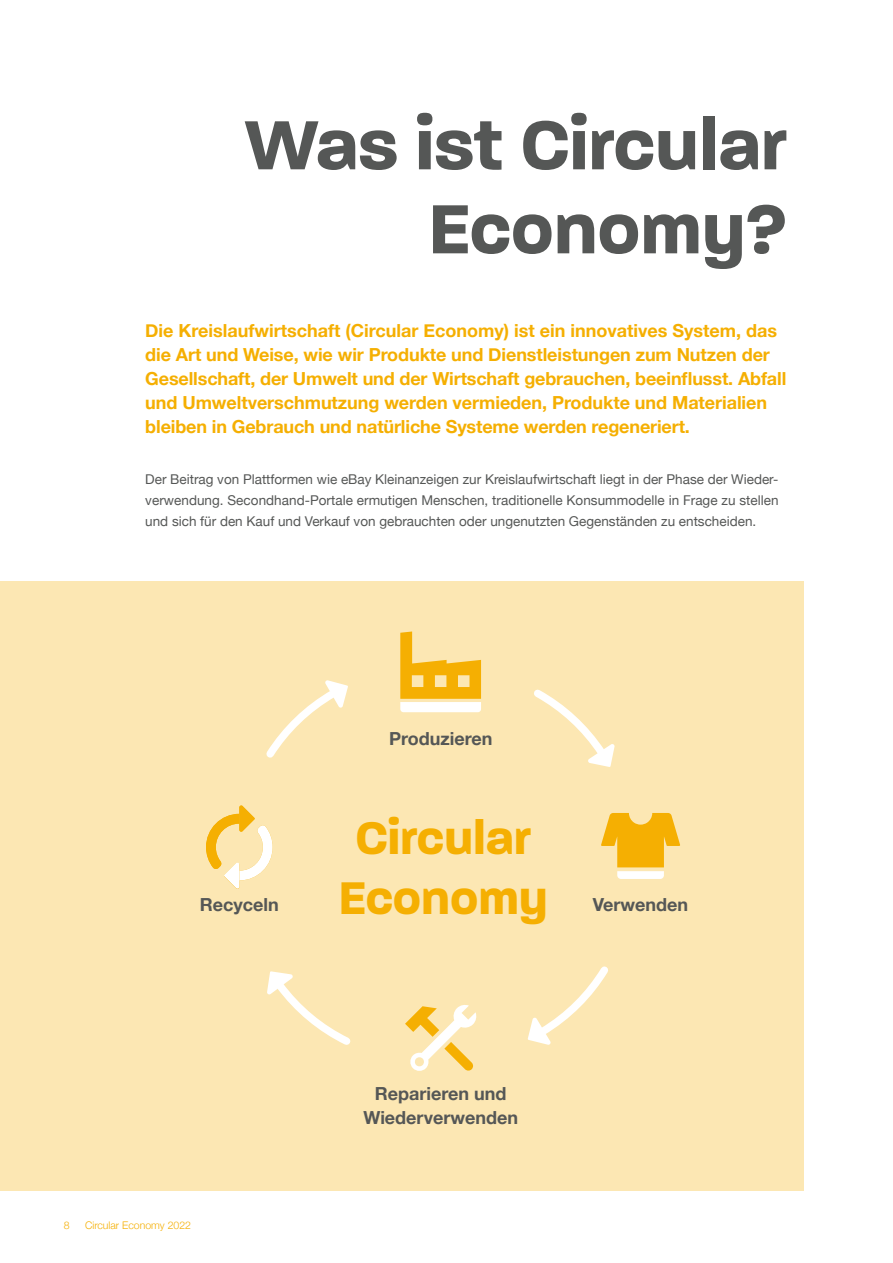
<style>
.page{position:relative;width:893px;height:1263px;background:#fff}
.page>*{position:absolute;margin:0;border:0;box-sizing:border-box;transform-origin:0 0}
.t1{font:700 75px/84px "Paralucent";color:#555756;text-align:right}
.t2{font:700 49.5px/60.6px "Paralucent";color:#f5af02;text-align:center}
.t3{font:700 18px/24px "Helvetica Neue";letter-spacing:-.005em;color:#f5af02}
.t4{font:700 18px/24px "Helvetica Neue";color:#555756;text-align:center}
.t5{font:13.5px/21px "Helvetica Neue";color:#555756;text-align:justify}
.t6{font:300 10.5px "Helvetica Neue";color:#f5af02}
</style>
<div class="page">
<div style="left:0;top:581px;width:804px;height:610px;background:#fce7b3"></div>
<svg style="left:400px;top:631px;width:81px;height:81px"></svg>
<svg style="left:534px;top:689px;width:81px;height:78px"></svg>
<svg style="left:528px;top:966px;width:80px;height:79px"></svg>
<svg style="left:267px;top:971px;width:84px;height:74px"></svg>
<svg style="left:266px;top:680px;width:82px;height:78px"></svg>
<svg style="left:206px;top:805px;width:67px;height:84px"></svg>
<svg style="left:601px;top:813px;width:79px;height:66px"></svg>
<svg style="left:405px;top:1005px;width:72px;height:66px"></svg>
<h1 class="t1" style="left:245px;top:103px;width:544px">Was ist Circular<br>Economy?</h1>
<p class="t3" style="left:145px;top:319px;width:642px">Die Kreislaufwirtschaft (Circular Economy) ist ein innovatives System, das die Art und Weise, wie wir Produkte und Dienstleistungen zum Nutzen der Gesellschaft, der Umwelt und der Wirtschaft gebrauchen, beeinflusst. Abfall und Umweltverschmutzung werden vermieden, Produkte und Materialien bleiben in Gebrauch und natürliche Systeme werden regeneriert.</p>
<p class="t5" style="left:145px;top:470px;width:635px">Der Beitrag von Plattformen wie eBay Kleinanzeigen zur Kreislaufwirtschaft liegt in der Phase der Wieder&shy;verwendung. Secondhand-Portale ermutigen Menschen, traditionelle Konsummodelle in Frage zu stellen und sich für den Kauf und Verkauf von gebrauchten oder ungenutzten Gegenständen zu entscheiden.</p>
<p class="t4" style="left:389px;top:727px;width:105px">Produzieren</p>
<h2 class="t2" style="left:338px;top:807px;width:211px">Circular<br>Economy</h2>
<p class="t4" style="left:200px;top:893px;width:80px">Recyceln</p>
<p class="t4" style="left:593px;top:893px;width:97px">Verwenden</p>
<p class="t6" style="left:64px;top:1217px;width:7px">8</p>
<p class="t6" style="left:85px;top:1217px;width:108px">Circular Economy 2022</p>
<p class="t4" style="left:363px;top:1082px;width:156px">Reparieren und<br>Wiederverwenden</p>
</div>
